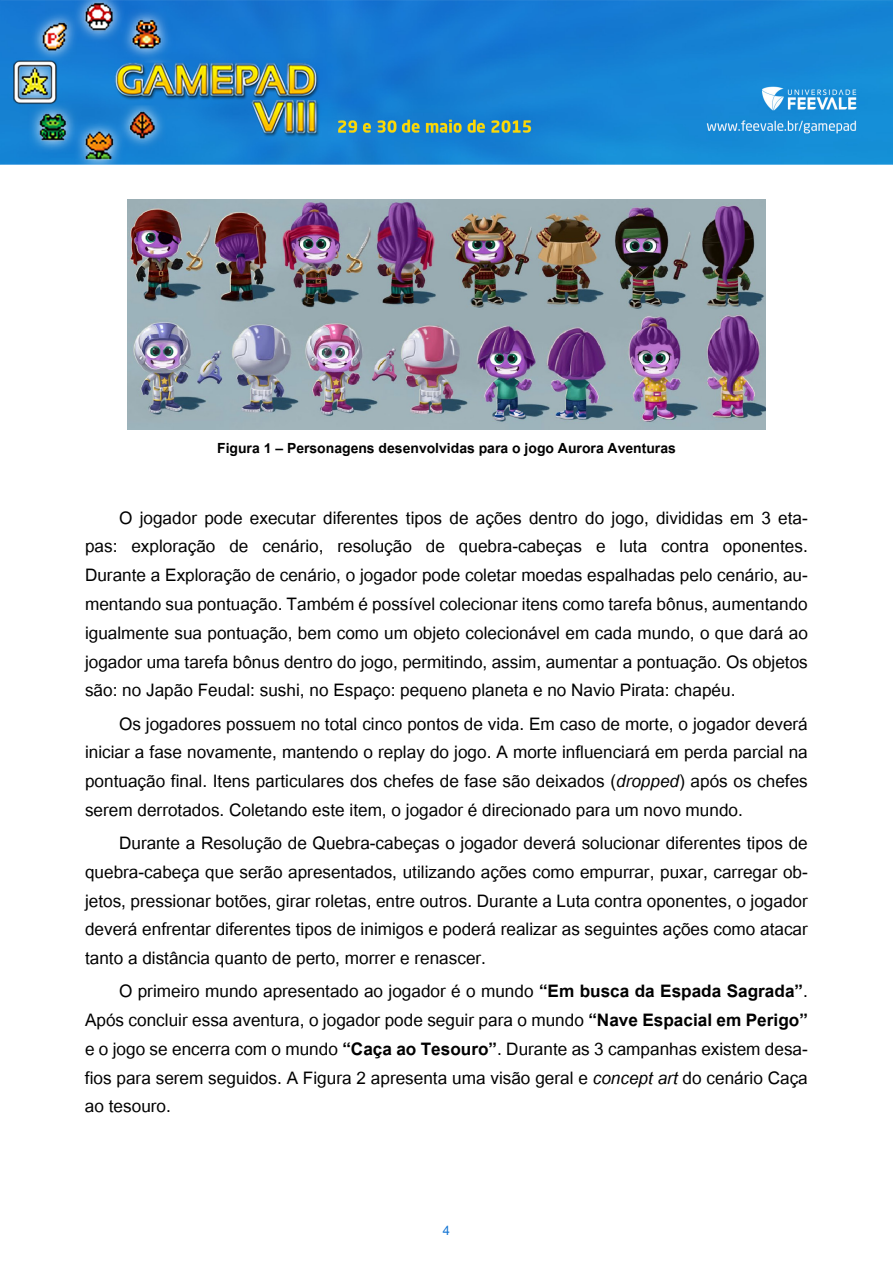
<style>
.page{position:relative;width:893px;height:1263px;background:#fff}
.page>*{position:absolute;margin:0;border:0;box-sizing:border-box;transform-origin:0 0}
.t1{font:24px/28.8px "Utsaah";color:#000;text-align:justify}
.t2{font:700 19.5px "Utsaah";color:#000}
.t3{font:18px "Utsaah";color:#1676d4}
.s1{font-style:italic}
.s2{font-weight:700}
</style>
<div class="page">
<img style="left:0;top:0;width:893px;height:200px">
<img style="left:128px;top:200px;width:637px;height:229px">
<p class="t2" style="left:217px;top:438px;width:460px">Figura 1 – Personagens desenvolvidas para o jogo Aurora Aventuras</p>
<p class="t1" style="left:85px;top:505px;width:724px;text-indent:34px">O jogador pode executar diferentes tipos de ações dentro do jogo, divididas em 3 eta&shy;pas: exploração de cenário, resolução de quebra-cabeças e luta contra oponentes.<br>Durante a Exploração de cenário, o jogador pode coletar moedas espalhadas pelo cenário, au&shy;mentando sua pontuação. Também é possível colecionar itens como tarefa bônus, aumentando igualmente sua pontuação, bem como um objeto colecionável em cada mundo, o que dará ao jogador uma tarefa bônus dentro do jogo, permitindo, assim, aumentar a pontuação. Os objetos são: no Japão Feudal: sushi, no Espaço: pequeno planeta e no Navio Pirata: chapéu.</p>
<p class="t1" style="left:85px;top:711px;width:724px;text-indent:34px">Os jogadores possuem no total cinco pontos de vida. Em caso de morte, o jogador deverá iniciar a fase novamente, mantendo o replay do jogo. A morte influenciará em perda parcial na pontuação final. Itens particulares dos chefes de fase são deixados (<span class="s1">dropped</span>) após os chefes serem derrotados. Coletando este item, o jogador é direcionado para um novo mundo.</p>
<p class="t1" style="left:85px;top:830px;width:724px;text-indent:34px">Durante a Resolução de Quebra-cabeças o jogador deverá solucionar diferentes tipos de quebra-cabeça que serão apresentados, utilizando ações como empurrar, puxar, carregar ob&shy;jetos, pressionar botões, girar roletas, entre outros. Durante a Luta contra oponentes, o jogador deverá enfrentar diferentes tipos de inimigos e poderá realizar as seguintes ações como atacar tanto a distância quanto de perto, morrer e renascer.</p>
<p class="t1" style="left:85px;top:978px;width:724px;text-indent:34px">O primeiro mundo apresentado ao jogador é o mundo <span class="s2">“Em busca da Espada Sagrada”</span>.<br>Após concluir essa aventura, o jogador pode seguir para o mundo <span class="s2">“Nave Espacial em Perigo” </span>e o jogo se encerra com o mundo <span class="s2">“Caça ao Tesouro”</span>. Durante as 3 campanhas existem desa&shy;fios para serem seguidos. A Figura 2 apresenta uma visão geral e <span class="s1">concept art</span> do cenário Caça ao tesouro.</p>
<p class="t3" style="left:443px;top:1221px;width:9px">4</p>
</div>
